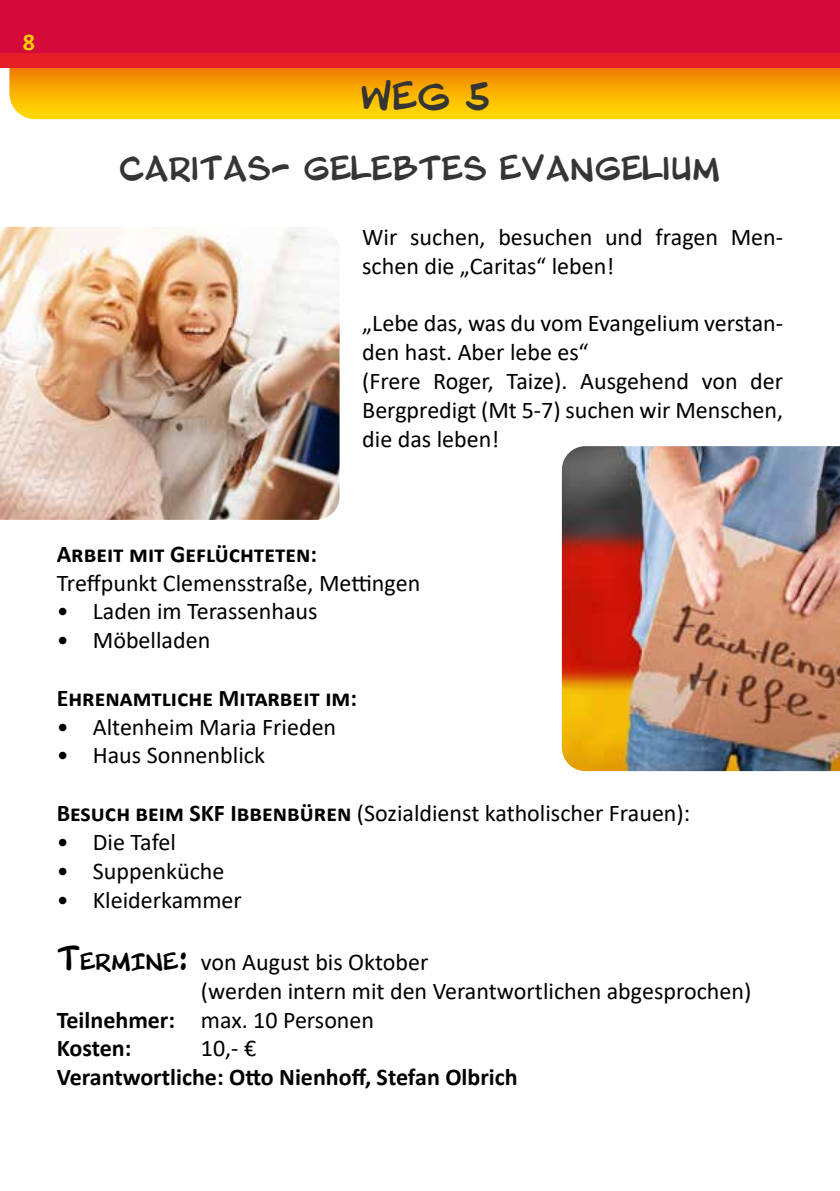
<style>
.page{position:relative;width:840px;height:1191px;background:#fff}
.page>*{position:absolute;margin:0;border:0;box-sizing:border-box;transform-origin:0 0}
.t1{font:32px "Blambot Pro BB";color:#353534}
.t2{font:28px "Blambot Pro BB";color:#353534}
.t3{font:24px/28.8px "Calibri";color:#000}
.t4{font:700 24px "Calibri";color:#000}
.t5{font:700 24px "Calibri";color:#fecf00}
.s1{font-weight:700}
.s2{font-family:"Blambot Pro BB";font-size:28px}
.s3{font-family:"Blambot Pro BB";font-size:19.6px}
</style>
<div class="page">
<div style="left:0;top:0;width:839px;height:68px;background:#d50a3b"></div>
<div style="left:0;top:54px;width:839px;height:14px;background:#e51e27"></div>
<svg style="left:10px;top:68px;width:829px;height:51px;background:#f8af01"></svg>
<img style="left:0;top:227px;width:339px;height:293px">
<img style="left:561px;top:446px;width:278px;height:325px">
<p class="t5" style="left:23px;top:25px;width:14px">8</p>
<h1 class="t1" style="left:360px;top:79px;width:131px">WEG 5</h1>
<p class="t2" style="left:119px;top:152px;width:602px">CARITAS- GELEBTES EVANGELIUM</p>
<p class="t3" style="left:362px;top:222px;width:422px">Wir suchen, besuchen und fragen Men&shy;schen die „Caritas“ leben!</p>
<p class="t3" style="left:362px;top:308px;width:422px">„Lebe das, was du vom Evangelium verstan&shy;den hast. Aber lebe es“<br>(Frere Roger, Taize). Ausgehend von der<br>Bergpredigt (Mt 5-7) suchen wir Menschen, die das leben!</p>
<p class="t4" style="left:57px;top:537px;width:262px">Arbeit mit Geflüchteten:</p>
<p class="t3" style="left:57px;top:567px;width:365px">Treffpunkt Clemensstraße, Mettingen</p>
<p class="t3" style="left:57px;top:596px;width:262px">• Laden im Terassenhaus</p>
<p class="t3" style="left:57px;top:625px;width:155px">• Möbelladen</p>
<p class="t4" style="left:57px;top:681px;width:302px">Ehrenamtliche Mitarbeit im:</p>
<p class="t3" style="left:57px;top:711px;width:281px">• Altenheim Maria Frieden</p>
<p class="t3" style="left:57px;top:740px;width:209px">• Haus Sonnenblick</p>
<p class="t3" style="left:57px;top:798px;width:634px"><span class="s1">Besuch beim SKF Ibbenbüren</span> (Sozialdienst katholischer Frauen):</p>
<p class="t3" style="left:57px;top:827px;width:120px">• Die Tafel</p>
<p class="t3" style="left:57px;top:855px;width:169px">• Suppenküche</p>
<p class="t3" style="left:57px;top:884px;width:187px">• Kleiderkammer</p>
<p class="t3" style="left:57px;top:947px;width:373px"><span class="s2">T</span><span class="s3">ERMINE</span><span class="s2">:</span> von August bis Oktober</p>
<p class="t3" style="left:201px;top:975px;width:551px">(werden intern mit den Verantwortlichen abgesprochen)</p>
<p class="t3" style="left:57px;top:1004px;width:319px"><span class="s1">Teilnehmer:</span> max. 10 Personen</p>
<p class="t4" style="left:57px;top:1031px;width:76px">Kosten:</p>
<p class="t3" style="left:201px;top:1033px;width:57px">10,- €</p>
<p class="t4" style="left:57px;top:1060px;width:462px">Verantwortliche: Otto Nienhoff, Stefan Olbrich</p>
</div>
